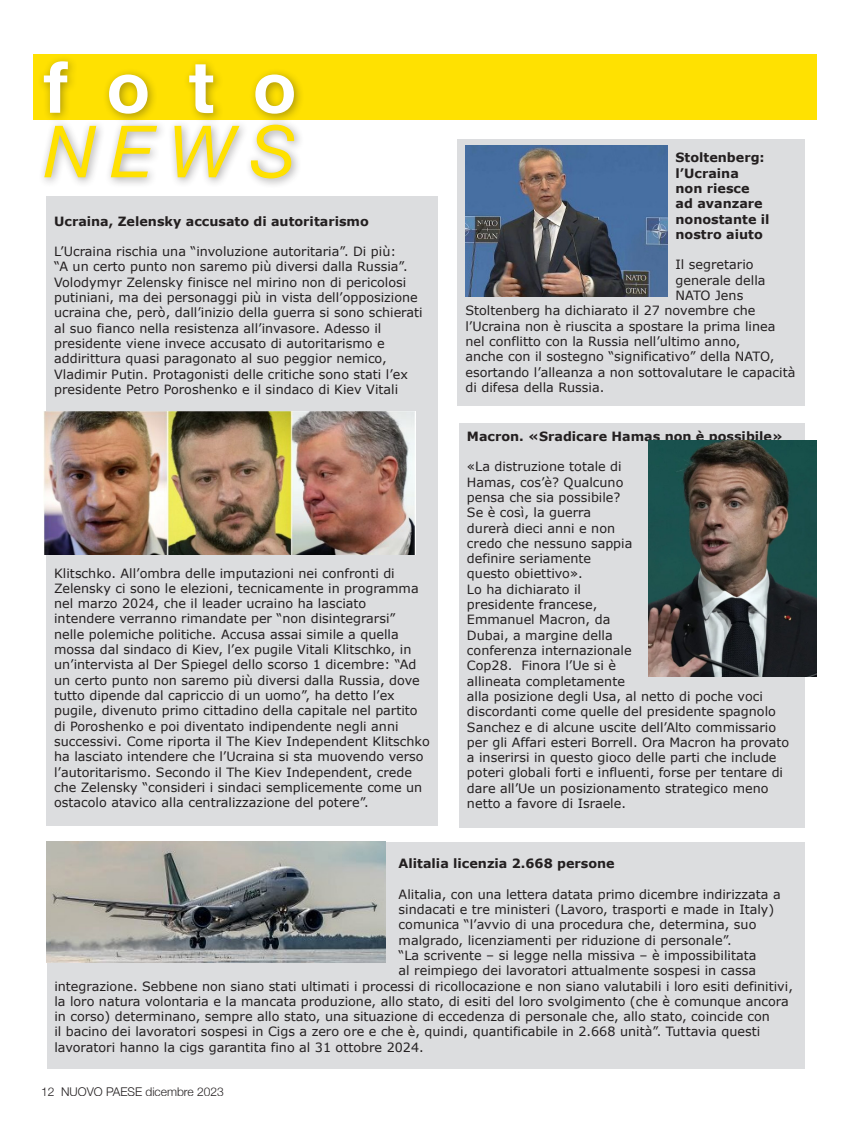
<style>
.page{position:relative;width:851px;height:1123px;background:#fff}
.page>*{position:absolute;margin:0;border:0;box-sizing:border-box;transform-origin:0 0}
.t1{font:700 72px "Helvetica Neue";color:#fff}
.t2{font:italic 72px "Helvetica Neue";color:#ffe101}
.t3{font:12.75px/15.3px "Verdana";color:#231f20}
.t4{font:700 12.75px/15.3px "Verdana";color:#231f20}
.t5{font:300 12px "Helvetica Neue";color:#231f20}
</style>
<div class="page">
<div style="left:46px;top:197px;width:391px;height:629px;background:#dcdddf"></div>
<div style="left:33px;top:54px;width:783px;height:65px;background:#ffe101"></div>
<div style="left:37px;top:55px;width:268px;height:134px;background:#231f20;opacity:.4"></div>
<div style="left:47px;top:841px;width:757px;height:227px;background:#dcdddf"></div>
<div style="left:457px;top:139px;width:347px;height:266px;background:#dcdddf"></div>
<div style="left:459px;top:423px;width:346px;height:404px;background:#dcdddf"></div>
<img style="left:465px;top:145px;width:202px;height:151px">
<img style="left:47px;top:841px;width:339px;height:121px">
<img style="left:648px;top:441px;width:168px;height:236px">
<img style="left:43px;top:412px;width:372px;height:142px">
<h1 class="t1" style="left:44px;top:43px;width:254px">foto</h1>
<h1 class="t2" style="left:44px;top:108px;width:254px">NEWS</h1>
<p class="t4" style="left:54px;top:213px;width:316px">Ucraina, Zelensky accusato di autoritarismo</p>
<p class="t3" style="left:54px;top:243px;width:370px">L’Ucraina rischia una “involuzione autoritaria”. Di più:<br>“A un certo punto non saremo più diversi dalla Russia”.<br>Volodymyr Zelensky finisce nel mirino non di pericolosi putiniani, ma dei personaggi più in vista dell’opposizione ucraina che, però, dall’inizio della guerra si sono schierati al suo fianco nella resistenza all’invasore. Adesso il presidente viene invece accusato di autoritarismo e addirittura quasi paragonato al suo peggior nemico, Vladimir Putin. Protagonisti delle critiche sono stati l’ex presidente Petro Poroshenko e il sindaco di Kiev Vitali</p>
<p class="t3" style="left:54px;top:565px;width:377px">Klitschko. All’ombra delle imputazioni nei confronti di Zelensky ci sono le elezioni, tecnicamente in programma nel marzo 2024, che il leader ucraino ha lasciato intendere verranno rimandate per “non disintegrarsi”<br>nelle polemiche politiche. Accusa assai simile a quella mossa dal sindaco di Kiev, l’ex pugile Vitali Klitschko, in un’intervista al Der Spiegel dello scorso 1 dicembre: “Ad un certo punto non saremo più diversi dalla Russia, dove tutto dipende dal capriccio di un uomo”, ha detto l’ex pugile, divenuto primo cittadino della capitale nel partito di Poroshenko e poi diventato indipendente negli anni successivi. Come riporta il The Kiev Independent Klitschko ha lasciato intendere che l’Ucraina si sta muovendo verso l’autoritarismo. Secondo il The Kiev Independent, crede che Zelensky “consideri i sindaci semplicemente come un ostacolo atavico alla centralizzazione del potere”.</p>
<p class="t4" style="left:675px;top:149px;width:96px">Stoltenberg: l’Ucraina<br>non riesce ad avanzare nonostante il nostro aiuto</p>
<p class="t3" style="left:675px;top:257px;width:79px">Il segretario</p>
<p class="t3" style="left:675px;top:272px;width:91px">generale della</p>
<p class="t3" style="left:675px;top:287px;width:69px">NATO Jens</p>
<p class="t3" style="left:465px;top:302px;width:291px">Stoltenberg ha dichiarato il 27 novembre che</p>
<p class="t3" style="left:465px;top:318px;width:311px">l’Ucraina non è riuscita a spostare la prima linea</p>
<p class="t3" style="left:465px;top:333px;width:276px">nel conflitto con la Russia nell’ultimo anno,</p>
<p class="t3" style="left:465px;top:348px;width:310px">anche con il sostegno “significativo” della NATO,</p>
<p class="t3" style="left:465px;top:364px;width:331px">esortando l’alleanza a non sottovalutare le capacità</p>
<p class="t3" style="left:465px;top:379px;width:140px">di difesa della Russia.</p>
<p class="t4" style="left:467px;top:428px;width:317px">Macron. «Sradicare Hamas non è possibile»</p>
<p class="t3" style="left:467px;top:458px;width:324px">«La distruzione totale di<br>Hamas, cos’è? Qualcuno<br>pensa che sia possibile?<br>Se è così, la guerra<br>durerà dieci anni e non<br>credo che nessuno sappia<br>definire seriamente<br>questo obiettivo».<br>Lo ha dichiarato il<br>presidente francese,<br>Emmanuel Macron, da<br>Dubai, a margine della<br>conferenza internazionale<br>Cop28. Finora l’Ue si è<br>allineata completamente<br>alla posizione degli Usa, al netto di poche voci discordanti come quelle del presidente spagnolo<br>Sanchez e di alcune uscite dell’Alto commissario per gli Affari esteri Borrell. Ora Macron ha provato a inserirsi in questo gioco delle parti che include poteri globali forti e influenti, forse per tentare di dare all’Ue un posizionamento strategico meno netto a favore di Israele.</p>
<p class="t4" style="left:398px;top:855px;width:217px">Alitalia licenzia 2.668 persone</p>
<p class="t3" style="left:398px;top:886px;width:383px">Alitalia, con una lettera datata primo dicembre indirizzata a</p>
<p class="t3" style="left:398px;top:901px;width:377px">sindacati e tre ministeri (Lavoro, trasporti e made in Italy)</p>
<p class="t3" style="left:398px;top:916px;width:359px">comunica “l’avvio di una procedura che, determina, suo</p>
<p class="t3" style="left:398px;top:931px;width:335px">malgrado, licenziamenti per riduzione di personale”.</p>
<p class="t3" style="left:398px;top:947px;width:359px">“La scrivente – si legge nella missiva – è impossibilitata</p>
<p class="t3" style="left:398px;top:962px;width:359px">al reimpiego dei lavoratori attualmente sospesi in cassa</p>
<p class="t3" style="left:54px;top:977px;width:740px">integrazione. Sebbene non siano stati ultimati i processi di ricollocazione e non siano valutabili i loro esiti definitivi,</p>
<p class="t3" style="left:54px;top:993px;width:735px">la loro natura volontaria e la mancata produzione, allo stato, di esiti del loro svolgimento (che è comunque ancora</p>
<p class="t3" style="left:54px;top:1008px;width:717px">in corso) determinano, sempre allo stato, una situazione di eccedenza di personale che, allo stato, coincide con</p>
<p class="t3" style="left:54px;top:1023px;width:707px">il bacino dei lavoratori sospesi in Cigs a zero ore e che è, quindi, quantificabile in 2.668 unità”. Tuttavia questi</p>
<p class="t3" style="left:54px;top:1039px;width:371px">lavoratori hanno la cigs garantita fino al 31 ottobre 2024.</p>
<p class="t5" style="left:41px;top:1084px;width:184px">12 NUOVO PAESE dicembre 2023</p>
</div>
